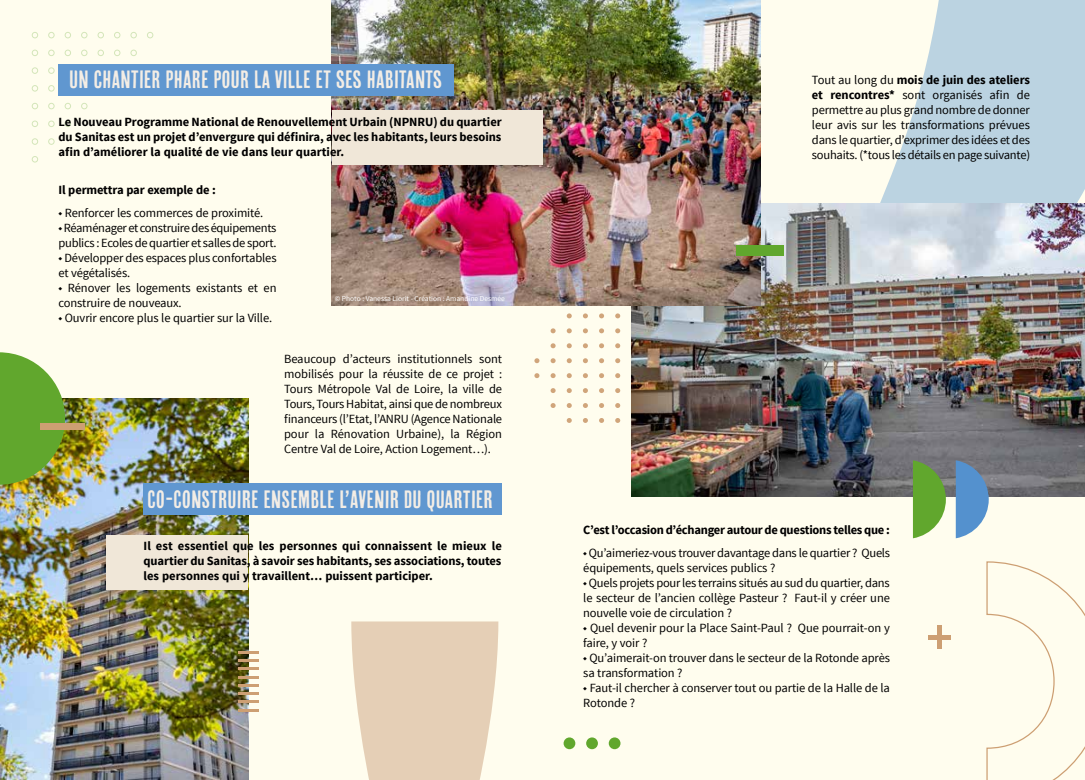
<style>
.page{position:relative;width:1085px;height:780px;background:#fff}
.page>*{position:absolute;margin:0;border:0;box-sizing:border-box;transform-origin:0 0}
.t1{font:25px "Cheap Pine Sans";color:#f3ede5}
.t2{font:12.5px/15px "Source Sans Pro";letter-spacing:-.01em;color:#000}
.t3{font:700 12.5px/15px "Source Sans Pro";letter-spacing:-.005em;color:#000;text-align:justify}
.t4{font:7.5px "Source Sans Pro";color:#fff}
.s1{font-weight:700}
</style>
<div class="page">
<div style="left:0;top:0;width:1084px;height:780px;background:#fffdee"></div>
<svg style="left:566px;top:418px;width:5px;height:5px"></svg>
<svg style="left:582px;top:418px;width:6px;height:5px"></svg>
<svg style="left:599px;top:418px;width:5px;height:5px"></svg>
<svg style="left:615px;top:418px;width:5px;height:5px"></svg>
<svg style="left:550px;top:403px;width:5px;height:5px"></svg>
<svg style="left:566px;top:403px;width:5px;height:5px"></svg>
<svg style="left:582px;top:403px;width:6px;height:5px"></svg>
<svg style="left:599px;top:403px;width:5px;height:5px"></svg>
<svg style="left:615px;top:403px;width:5px;height:5px"></svg>
<svg style="left:550px;top:388px;width:5px;height:5px"></svg>
<svg style="left:566px;top:388px;width:5px;height:5px"></svg>
<svg style="left:582px;top:388px;width:6px;height:5px"></svg>
<svg style="left:599px;top:388px;width:5px;height:5px"></svg>
<svg style="left:615px;top:388px;width:5px;height:5px"></svg>
<svg style="left:534px;top:373px;width:5px;height:5px"></svg>
<svg style="left:550px;top:373px;width:5px;height:5px"></svg>
<svg style="left:566px;top:373px;width:5px;height:5px"></svg>
<svg style="left:583px;top:373px;width:5px;height:5px"></svg>
<svg style="left:599px;top:373px;width:5px;height:5px"></svg>
<svg style="left:615px;top:373px;width:5px;height:5px"></svg>
<svg style="left:534px;top:358px;width:5px;height:5px"></svg>
<svg style="left:550px;top:358px;width:5px;height:5px"></svg>
<svg style="left:566px;top:358px;width:5px;height:5px"></svg>
<svg style="left:583px;top:358px;width:5px;height:5px"></svg>
<svg style="left:599px;top:358px;width:5px;height:5px"></svg>
<svg style="left:615px;top:358px;width:5px;height:5px"></svg>
<svg style="left:550px;top:343px;width:5px;height:5px"></svg>
<svg style="left:566px;top:343px;width:5px;height:5px"></svg>
<svg style="left:583px;top:343px;width:5px;height:5px"></svg>
<svg style="left:599px;top:343px;width:5px;height:5px"></svg>
<svg style="left:615px;top:343px;width:5px;height:5px"></svg>
<svg style="left:550px;top:328px;width:5px;height:5px"></svg>
<svg style="left:566px;top:328px;width:5px;height:5px"></svg>
<svg style="left:583px;top:328px;width:5px;height:5px"></svg>
<svg style="left:599px;top:328px;width:5px;height:5px"></svg>
<svg style="left:615px;top:328px;width:5px;height:5px"></svg>
<svg style="left:566px;top:313px;width:5px;height:5px"></svg>
<svg style="left:583px;top:313px;width:5px;height:5px"></svg>
<svg style="left:599px;top:313px;width:5px;height:5px"></svg>
<svg style="left:615px;top:313px;width:5px;height:5px"></svg>
<img style="left:0;top:398px;width:248px;height:382px">
<svg style="left:822px;top:0;width:262px;height:204px;fill:#bbd3e1"></svg>
<svg style="left:32px;top:32px;width:121px;height:131px"></svg>
<div style="left:563px;top:737px;width:12px;height:12px;background:#61a72d;border-radius:50%"></div>
<div style="left:586px;top:737px;width:12px;height:12px;background:#61a72d;border-radius:50%"></div>
<div style="left:608px;top:737px;width:12px;height:12px;background:#61a72d;border-radius:50%"></div>
<svg style="left:0;top:352px;width:65px;height:132px;background:#78ad42"></svg>
<div style="left:40px;top:423px;width:45px;height:6px;background:#cd9f73"></div>
<div style="left:936px;top:625px;width:5px;height:24px;background:#cd9f73"></div>
<div style="left:927px;top:634px;width:23px;height:5px;background:#cd9f73"></div>
<svg style="left:986px;top:561px;width:98px;height:219px"></svg>
<svg style="left:351px;top:621px;width:147px;height:159px;background:#e7d3bb"></svg>
<hr style="left:238px;top:651px;width:20px;height:2px;background:#cd9f73">
<hr style="left:238px;top:659px;width:20px;height:3px;background:#cd9f73">
<hr style="left:238px;top:667px;width:20px;height:3px;background:#cd9f73">
<hr style="left:238px;top:676px;width:20px;height:2px;background:#cd9f73">
<hr style="left:238px;top:684px;width:20px;height:2px;background:#cd9f73">
<hr style="left:238px;top:692px;width:20px;height:3px;background:#cd9f73">
<hr style="left:238px;top:700px;width:20px;height:3px;background:#cd9f73">
<hr style="left:238px;top:709px;width:20px;height:2px;background:#cd9f73">
<img style="left:631px;top:204px;width:453px;height:292px">
<img style="left:331px;top:0;width:429px;height:305px">
<svg style="left:955px;top:460px;width:33px;height:78px;background:#6d9ac7"></svg>
<svg style="left:912px;top:460px;width:33px;height:78px;background:#77ab4e"></svg>
<div style="left:736px;top:245px;width:47px;height:11px;background:#61a72d"></div>
<div style="left:332px;top:110px;width:210px;height:54px;background:#f0e7d8"></div>
<div style="left:106px;top:535px;width:142px;height:54px;background:#f0e7d8"></div>
<div style="left:58px;top:64px;width:396px;height:32px;background:#6097d0"></div>
<div style="left:144px;top:483px;width:358px;height:32px;background:#6097d0"></div>
<h1 class="t1" style="left:69px;top:66px;width:374px">UN CHANTIER PHARE POUR LA VILLE ET SES HABITANTS</h1>
<p class="t3" style="left:58px;top:114px;width:444px">Le Nouveau Programme National de Renouvellement Urbain (NPNRU) du quartier du Sanitas est un projet d’envergure qui définira, avec les habitants, leurs besoins afin d’améliorer la qualité de vie dans leur quartier.</p>
<p class="t3" style="left:58px;top:183px;width:159px">Il permettra par exemple de :</p>
<p class="t2" style="left:58px;top:205px;width:206px">◆ Renforcer les commerces de proximité.</p>
<p class="t2" style="left:58px;top:220px;width:219px">◆ Réaménager et construire des équipements publics : Ecoles de quartier et salles de sport.</p>
<p class="t2" style="left:58px;top:250px;width:219px">◆ Développer des espaces plus confortables et végétalisés.</p>
<p class="t2" style="left:58px;top:280px;width:219px">◆ Rénover les logements existants et en construire de nouveaux.</p>
<p class="t2" style="left:58px;top:310px;width:215px">◆ Ouvrir encore plus le quartier sur la Ville.</p>
<p class="t4" style="left:334px;top:294px;width:172px">© Photo : Vanessa Liorit - Création : Amandine Desmée</p>
<p class="t2" style="left:284px;top:351px;width:219px;text-align:justify">Beaucoup d’acteurs institutionnels sont mobilisés pour la réussite de ce projet :<br>Tours Métropole Val de Loire, la ville de Tours, Tours Habitat, ainsi que de nombreux financeurs (l’Etat, l’ANRU (Agence Nationale pour la Rénovation Urbaine), la Région Centre Val de Loire, Action Logement…).</p>
<h1 class="t1" style="left:147px;top:485px;width:347px">CO-CONSTRUIRE ENSEMBLE L’AVENIR DU QUARTIER</h1>
<p class="t3" style="left:144px;top:539px;width:359px">Il est essentiel que les personnes qui connaissent le mieux le quartier du Sanitas, à savoir ses habitants, ses associations, toutes les personnes qui y travaillent… puissent participer.</p>
<p class="t2" style="left:811px;top:73px;width:220px;text-align:justify">Tout au long du <span class="s1">mois de juin des ateliers et rencontres*</span> sont organisés afin de permettre au plus grand nombre de donner leur avis sur les transformations prévues dans le quartier, d’exprimer des idées et des souhaits. (*tous les détails en page suivante)</p>
<p class="t3" style="left:583px;top:523px;width:308px">C’est l’occasion d’échanger autour de questions telles que :</p>
<p class="t2" style="left:583px;top:545px;width:308px">◆ Qu’aimeriez-vous trouver davantage dans le quartier ? Quels équipements, quels services publics ?</p>
<p class="t2" style="left:583px;top:575px;width:308px;text-align:justify">◆ Quels projets pour les terrains situés au sud du quartier, dans le secteur de l’ancien collège Pasteur ? Faut-il y créer une nouvelle voie de circulation ?</p>
<p class="t2" style="left:583px;top:620px;width:308px">◆ Quel devenir pour la Place Saint-Paul ? Que pourrait-on y faire, y voir ?</p>
<p class="t2" style="left:583px;top:650px;width:308px">◆ Qu’aimerait-on trouver dans le secteur de la Rotonde après sa transformation ?</p>
<p class="t2" style="left:583px;top:680px;width:308px">◆ Faut-il chercher à conserver tout ou partie de la Halle de la<br>Rotonde ?</p>
</div>
